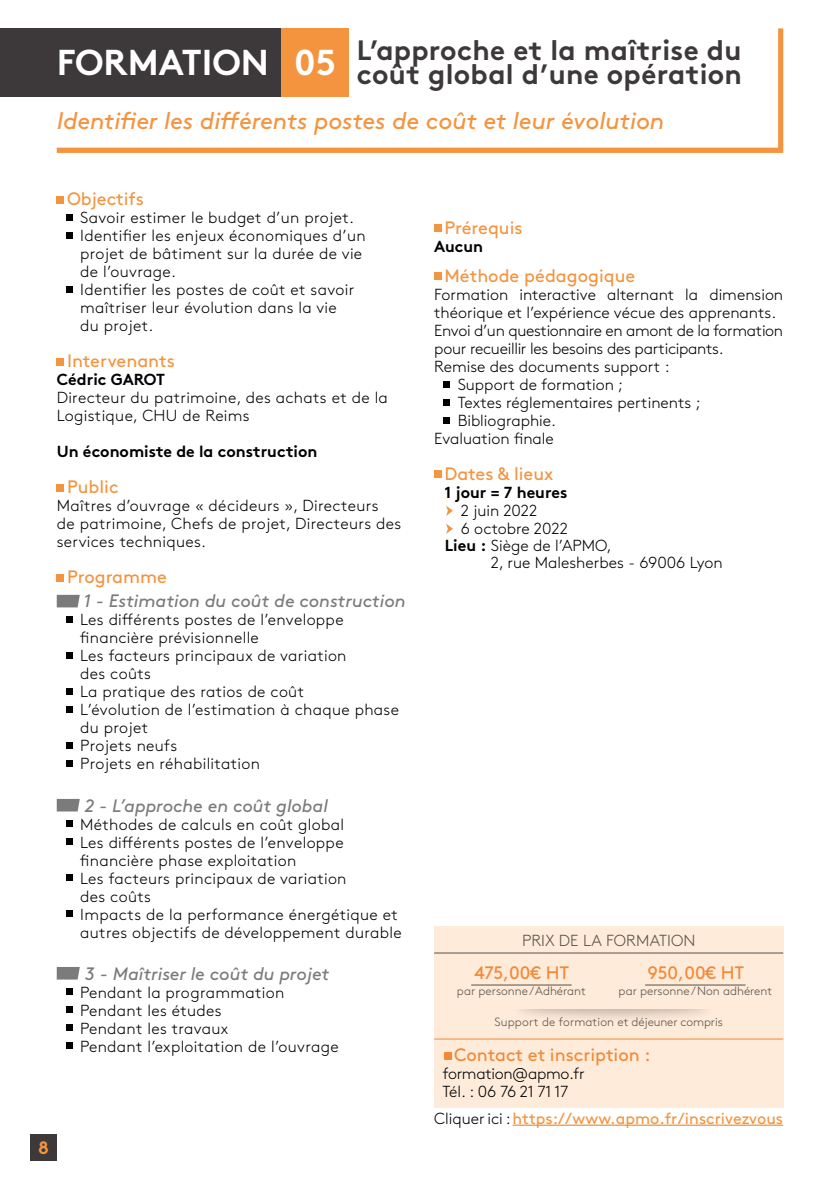
<style>
.page{position:relative;width:840px;height:1191px;background:#fff}
.page>*{position:absolute;margin:0;border:0;box-sizing:border-box;transform-origin:0 0}
.t1{font:700 28px/24px "Brown";letter-spacing:.01em;color:#3d3839;text-align:right}
.t2{font:italic 24px "Brown";letter-spacing:-.005em;color:#f4943f}
.t3{font:18px "Brown";color:#f4943f}
.t4{font:italic 18px "Brown";letter-spacing:-.005em;color:#7c7b7b}
.t5{font:700 18px "Brown";color:#f4943f}
.t6{font:300 16px/18px "Brown";letter-spacing:.02em;color:#000}
.t7{font:300 16px "Brown";color:#000}
.t8{font:300 16px/18px "Brown";letter-spacing:-.02em;color:#000}
.t9{font:700 16px "Brown";color:#000}
.t10{font:16px "Brown";color:#f4943f}
.t11{font:300 16px "Brown";letter-spacing:.005em;color:#575756}
.t12{font:300 12px "Brown";color:#575756}
.s1{font-size:36px;color:#fff}
.s2{font-weight:700}
.s3{font-weight:300;color:#000}
</style>
<div class="page">
<div style="left:30px;top:1134px;width:26px;height:26px;background:#3d3839"></div>
<div style="left:57px;top:196px;width:7px;height:7px;background:#f4943f"></div>
<svg style="left:66px;top:215px;width:6px;height:6px"></svg>
<svg style="left:66px;top:233px;width:6px;height:6px"></svg>
<svg style="left:66px;top:287px;width:6px;height:6px"></svg>
<div style="left:57px;top:358px;width:7px;height:7px;background:#f4943f"></div>
<div style="left:57px;top:484px;width:7px;height:7px;background:#f4943f"></div>
<div style="left:57px;top:574px;width:7px;height:7px;background:#f4943f"></div>
<svg style="left:57px;top:595px;width:23px;height:12px"></svg>
<svg style="left:66px;top:617px;width:6px;height:6px"></svg>
<svg style="left:66px;top:653px;width:6px;height:6px"></svg>
<svg style="left:66px;top:689px;width:6px;height:6px"></svg>
<svg style="left:66px;top:707px;width:6px;height:6px"></svg>
<svg style="left:66px;top:743px;width:6px;height:6px"></svg>
<svg style="left:66px;top:761px;width:6px;height:6px"></svg>
<svg style="left:57px;top:799px;width:23px;height:12px"></svg>
<svg style="left:66px;top:821px;width:6px;height:6px"></svg>
<svg style="left:66px;top:839px;width:6px;height:6px"></svg>
<svg style="left:66px;top:875px;width:6px;height:6px"></svg>
<svg style="left:66px;top:911px;width:6px;height:6px"></svg>
<svg style="left:57px;top:967px;width:23px;height:12px"></svg>
<svg style="left:66px;top:989px;width:6px;height:6px"></svg>
<svg style="left:66px;top:1007px;width:6px;height:6px"></svg>
<svg style="left:66px;top:1025px;width:6px;height:6px"></svg>
<svg style="left:66px;top:1043px;width:6px;height:6px"></svg>
<div style="left:434px;top:224px;width:7px;height:8px;background:#f4943f"></div>
<div style="left:434px;top:272px;width:7px;height:8px;background:#f4943f"></div>
<svg style="left:443px;top:381px;width:6px;height:6px"></svg>
<svg style="left:443px;top:399px;width:6px;height:6px"></svg>
<svg style="left:443px;top:417px;width:6px;height:6px"></svg>
<div style="left:434px;top:470px;width:7px;height:8px;background:#f4943f"></div>
<svg style="left:446px;top:505px;width:6px;height:11px"></svg>
<svg style="left:446px;top:523px;width:6px;height:11px"></svg>
<div style="left:0;top:28px;width:281px;height:68px;background:#3d3839"></div>
<svg style="left:57px;top:28px;width:725px;height:125px"></svg>
<div style="left:434px;top:926px;width:348px;height:181px;background:#feebda"></div>
<hr style="left:512px;top:1124px;width:270px;height:1px;background:#f4943f">
<h1 class="t1" style="left:57px;top:36px;width:686px"><span class="s1">FORMATION 05</span> L’approche et la maîtrise du coût global d’une opération</h1>
<h2 class="t2" style="left:57px;top:102px;width:608px">Identifier les différents postes de coût et leur évolution</h2>
<p class="t3" style="left:67px;top:185px;width:78px">Objectifs</p>
<p class="t6" style="left:80px;top:208px;width:287px">Savoir estimer le budget d’un projet.<br>Identifier les enjeux économiques d’un projet de bâtiment sur la durée de vie de l’ouvrage.<br>Identifier les postes de coût et savoir maîtriser leur évolution dans la vie<br>du projet.</p>
<p class="t3" style="left:67px;top:347px;width:109px">Intervenants</p>
<p class="t9" style="left:57px;top:367px;width:110px">Cédric GAROT</p>
<p class="t6" style="left:57px;top:388px;width:332px">Directeur du patrimoine, des achats et de la<br>Logistique, CHU de Reims</p>
<p class="t9" style="left:57px;top:439px;width:262px">Un économiste de la construction</p>
<p class="t3" style="left:67px;top:473px;width:53px">Public</p>
<p class="t6" style="left:57px;top:496px;width:346px">Maîtres d’ouvrage « décideurs », Directeurs<br>de patrimoine, Chefs de projet, Directeurs des services techniques.</p>
<p class="t3" style="left:67px;top:563px;width:101px">Programme</p>
<p class="t4" style="left:84px;top:587px;width:323px">1 - Estimation du coût de construction</p>
<p class="t6" style="left:80px;top:610px;width:320px">Les différents postes de l’enveloppe financière prévisionnelle<br>Les facteurs principaux de variation<br>des coûts<br>La pratique des ratios de coût<br>L’évolution de l’estimation à chaque phase du projet<br>Projets neufs<br>Projets en réhabilitation</p>
<p class="t4" style="left:85px;top:791px;width:244px">2 - L’approche en coût global</p>
<p class="t6" style="left:80px;top:814px;width:323px">Méthodes de calculs en coût global<br>Les différents postes de l’enveloppe financière phase exploitation<br>Les facteurs principaux de variation<br>des coûts<br>Impacts de la performance énergétique et autres objectifs de développement durable</p>
<p class="t4" style="left:85px;top:959px;width:246px">3 - Maîtriser le coût du projet</p>
<p class="t6" style="left:80px;top:982px;width:260px">Pendant la programmation<br>Pendant les études<br>Pendant les travaux<br>Pendant l’exploitation de l’ouvrage</p>
<p class="t5" style="left:38px;top:1132px;width:12px">8</p>
<p class="t3" style="left:444px;top:214px;width:80px">Prérequis</p>
<p class="t9" style="left:434px;top:233px;width:50px">Aucun</p>
<p class="t3" style="left:444px;top:262px;width:192px">Méthode pédagogique</p>
<p class="t7" style="left:434px;top:282px;width:350px">Formation interactive alternant la dimension</p>
<p class="t7" style="left:434px;top:300px;width:343px">théorique et l’expérience vécue des apprenants.</p>
<p class="t8" style="left:434px;top:320px;width:350px">Envoi d’un questionnaire en amont de la formation</p>
<p class="t8" style="left:434px;top:338px;width:291px">pour recueillir les besoins des participants.</p>
<p class="t7" style="left:434px;top:354px;width:237px">Remise des documents support :</p>
<p class="t7" style="left:457px;top:372px;width:167px">Support de formation ;</p>
<p class="t7" style="left:457px;top:390px;width:244px">Textes réglementaires pertinents ;</p>
<p class="t7" style="left:457px;top:408px;width:100px">Bibliographie.</p>
<p class="t7" style="left:434px;top:426px;width:121px">Evaluation finale</p>
<p class="t3" style="left:444px;top:460px;width:110px">Dates &amp; lieux</p>
<p class="t9" style="left:444px;top:479px;width:124px">1 jour = 7 heures</p>
<p class="t7" style="left:460px;top:498px;width:78px">2 juin 2022</p>
<p class="t7" style="left:460px;top:516px;width:109px">6 octobre 2022</p>
<p class="t7" style="left:444px;top:533px;width:168px"><span class="s2">Lieu :</span> Siège de l’APMO,</p>
<p class="t7" style="left:490px;top:550px;width:233px">2, rue Malesherbes - 69006 Lyon</p>
<p class="t11" style="left:521px;top:929px;width:175px">PRIX DE LA FORMATION</p>
<p class="t3" style="left:474px;top:958px;width:96px">475,00€ HT</p>
<p class="t12" style="left:456px;top:981px;width:130px">par personne / Adhérant</p>
<p class="t3" style="left:647px;top:958px;width:98px">950,00€ HT</p>
<p class="t12" style="left:618px;top:981px;width:155px">par personne / Non adhérent</p>
<p class="t12" style="left:494px;top:1012px;width:229px">Support de formation et déjeuner compris</p>
<p class="t3" style="left:454px;top:1041px;width:198px">Contact et inscription :</p>
<p class="t8" style="left:442px;top:1063px;width:144px">formation@apmo.fr<br>Tél. : 06 76 21 71 17</p>
<p class="t10" style="left:434px;top:1105px;width:350px"><span class="s3">Cliquer ici :</span> https://www.apmo.fr/inscrivezvous</p>
</div>
